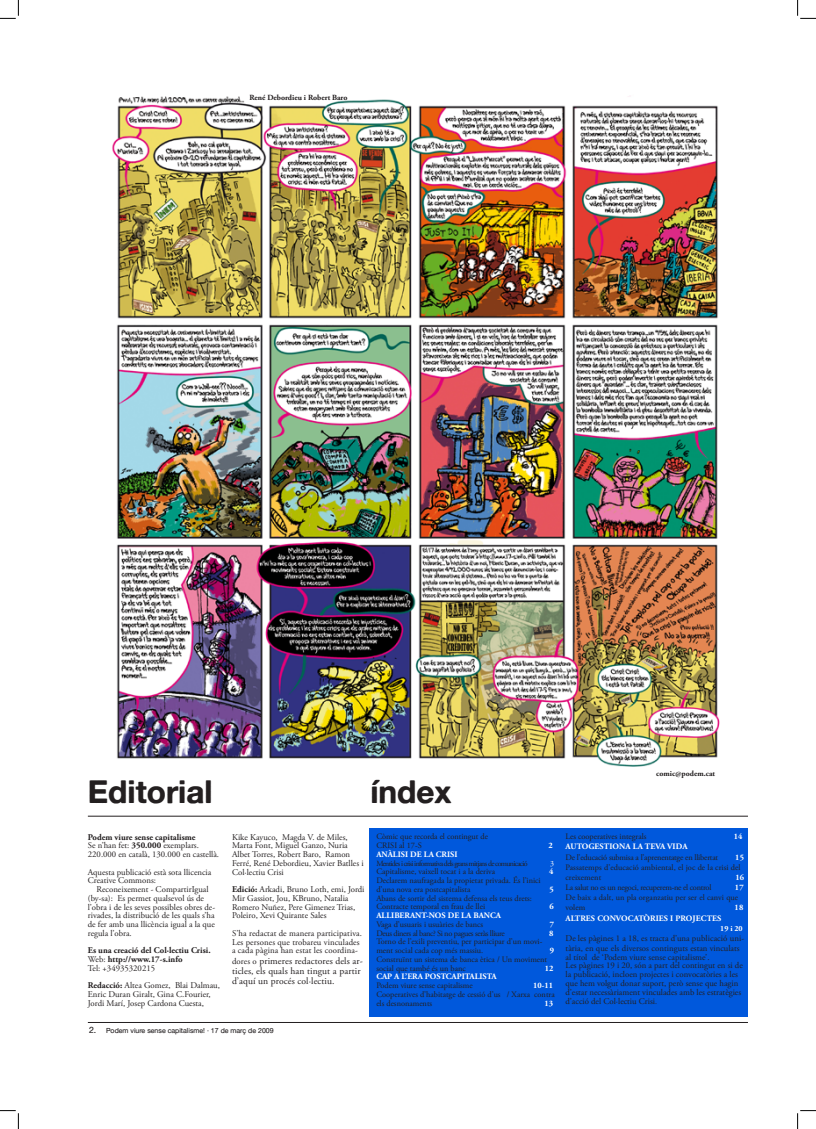
<style>
.page{position:relative;width:816px;height:1129px;background:#fff}
.page>*{position:absolute;margin:0;border:0;box-sizing:border-box;transform-origin:0 0}
.t1{font:31.5px "Alte Haas Grotesk Bold";color:#231f20}
.t2{font:9.62px/10.1px "Adobe Garamond Pro";letter-spacing:.01em;color:#231f20}
.t3{font:8.75px/8.8px "Adobe Garamond Pro";color:#231f20}
.t4{font:700 8.75px/8.8px "Adobe Garamond Pro";color:#231f20}
.t5{font:8.31px/8.8px "Adobe Garamond Pro";color:#231f20}
.t6{font:700 8.31px "Adobe Garamond Pro";color:#fff}
.t7{font:8.31px "Adobe Garamond Pro";letter-spacing:-.02em;color:#231f20}
.t8{font:8.31px "Adobe Garamond Pro";letter-spacing:-.03em;color:#231f20}
.t9{font:8.31px "Adobe Garamond Pro";letter-spacing:-.04em;color:#231f20}
.t10{font:7.88px "Adobe Garamond Pro";letter-spacing:-.08em;color:#231f20}
.t11{font:700 7.88px "Adobe Garamond Pro";color:#231f20}
.t12{font:700 7.88px "Adobe Garamond Pro";color:#fff}
.t13{font:7.88px "Adobe Garamond Pro";color:#fff}
.t14{font:7px "Alte Haas Grotesk";color:#231f20}
.s1{font-weight:700}
.s2{font-weight:400}
.s3{font-size:8.75px}
.s4{font-size:7.88px}
</style>
<div class="page">
<hr style="left:88px;top:1021px;width:660px;height:1px;background:#231f20">
<div style="left:370px;top:828px;width:378px;height:188px;background:#0058dc"></div>
<img style="left:112px;top:96px;width:608px;height:671px">
<hr style="left:88px;top:815px;width:660px;height:1px;background:#231f20">
<svg style="left:0;top:0;width:19px;height:19px"></svg>
<svg style="left:0;top:1110px;width:19px;height:18px"></svg>
<svg style="left:797px;top:0;width:19px;height:19px"></svg>
<svg style="left:797px;top:1110px;width:19px;height:18px"></svg>
<p class="t11" style="left:249px;top:93px;width:100px">René Debordieu i Robert Baro</p>
<h1 class="t1" style="left:88px;top:772px;width:126px">Editorial</h1>
<h1 class="t1" style="left:370px;top:772px;width:83px">índex</h1>
<p class="t11" style="left:656px;top:769px;width:60px">comic@podem.cat</p>
<p class="t3" style="left:88px;top:832px;width:133px"><span class="s1">Podem viure sense capitalisme<br></span>Se n’han fet: <span class="s1">350.000</span> exemplars.<br>220.000 en català, 130.000 en castellà.</p>
<p class="t3" style="left:88px;top:867px;width:125px">Aquesta publicació està sota llicencia<br>Creative Commons:</p>
<p class="t3" style="left:88px;top:885px;width:129px;text-indent:9px">Reconeixement - CompartirIgual (by-sa): Es permet qualsevol ús de l’obra i de les seves possibles obres de&shy;rivades, la distribució de les quals s’ha de fer amb una llicència igual a la que regula l’obra.</p>
<p class="t4" style="left:88px;top:946px;width:124px">Es una creació del Col·lectiu Crisi.<br><span class="s2">Web:</span> http://www.17-s.info<br><span class="s2">Tel: +34935320215</span></p>
<p class="t3" style="left:88px;top:981px;width:134px"><span class="s1">Redacció:</span> Altea Gomez, Blai Dalmau,<br>Enric Duran Giralt, Gina C.Fourier,<br>Jordi Marí, Josep Cardona Cuesta,</p>
<p class="t3" style="left:232px;top:832px;width:133px">Kike Kayuco, Magda V. de Miles,<br>Marta Font, Miguel Ganzo, Nuria<br>Albet Torres, Robert Baro, Ramon<br>Ferré, René Debordieu, Xavier Batlles i<br>Col·lectiu Crisi</p>
<p class="t3" style="left:232px;top:885px;width:134px"><span class="s1">Edició:</span> Arkadi, Bruno Loth, emi, Jordi Mir Gassiot, Jou, KBruno, Natalia Romero Nuñez, Pere Gimenez Trias, Poleiro, Xevi Quirante Sales</p>
<p class="t3" style="left:232px;top:928px;width:131px">S’ha redactat de manera participativa.<br>Les persones que trobareu vinculades a cada pàgina han estat les coordina-</p>
<p class="t2" style="left:232px;top:955px;width:132px"><span class="s3">dores o</span> primeres redactores dels ar&shy;ticles, els quals han tingut a partir d’aquí un procés col·lectiu.</p>
<p class="t14" style="left:89px;top:1026px;width:186px"><span class="s3">2.</span> Podem viure sense capitalisme! · 17 de març de 2009</p>
<p class="t5" style="left:376px;top:832px;width:113px">Còmic que recorda el contingut de<br>CRISI al 17-S</p>
<p class="t6" style="left:548px;top:840px;width:6px">2</p>
<p class="t6" style="left:376px;top:849px;width:83px">ANÀLISI DE LA CRISI</p>
<p class="t10" style="left:376px;top:858px;width:153px">Mentides i crisi informativa dels grans mitjans de comunicació</p>
<p class="t13" style="left:550px;top:858px;width:5px">3</p>
<p class="t5" style="left:376px;top:867px;width:120px">Capitalisme, vaixell tocat i a la deriva</p>
<p class="t6" style="left:549px;top:866px;width:6px">4</p>
<p class="t5" style="left:376px;top:876px;width:166px">Declarem naufragada la propietat privada. És l’inici d’una nova era postcapitalista</p>
<p class="t6" style="left:549px;top:884px;width:6px">5</p>
<p class="t5" style="left:376px;top:893px;width:157px">Abans de sortir del sistema defensa els teus drets:<br>Contracte temporal en frau de llei</p>
<p class="t6" style="left:549px;top:901px;width:6px">6</p>
<p class="t6" style="left:376px;top:910px;width:126px">ALLIBERANT-NOS DE LA BANCA</p>
<p class="t5" style="left:376px;top:919px;width:108px">Vaga d’usuaris i usuàries de bancs</p>
<p class="t6" style="left:550px;top:919px;width:6px">7</p>
<p class="t9" style="left:376px;top:927px;width:130px">Deus diners al banc? Si no pagues seràs lliure</p>
<p class="t6" style="left:549px;top:927px;width:6px">8</p>
<p class="t5" style="left:376px;top:937px;width:167px">Torno de l’exili preventiu, per participar d’un movi&shy;ment social cada cop més massiu.</p>
<p class="t6" style="left:550px;top:945px;width:6px">9</p>
<p class="t5" style="left:376px;top:954px;width:172px">Construïnt un sistema de banca ètica / Un moviment social que també és un banc</p>
<p class="t6" style="left:544px;top:962px;width:10px">12</p>
<p class="t6" style="left:376px;top:971px;width:122px">CAP A L’ERA POSTCAPITALISTA</p>
<p class="t5" style="left:376px;top:981px;width:98px">Podem viure sense capitalisme</p>
<p class="t6" style="left:533px;top:980px;width:22px">10-11</p>
<p class="t5" style="left:376px;top:989px;width:180px">Cooperatives d’habitatge de cessió d’us / Xarxa contra els desnonaments</p>
<p class="t6" style="left:544px;top:997px;width:10px">13</p>
<p class="t5" style="left:565px;top:832px;width:82px">Les cooperatives integrals</p>
<p class="t6" style="left:733px;top:831px;width:10px">14</p>
<p class="t6" style="left:565px;top:841px;width:124px">AUTOGESTIONA LA TEVA VIDA</p>
<p class="t7" style="left:565px;top:851px;width:154px">De l’educació submisa a l’aprenentatge en llibertat</p>
<p class="t6" style="left:735px;top:851px;width:10px">15</p>
<p class="t5" style="left:565px;top:862px;width:177px;line-height:10.2px">Passatemps d’educació ambiental, el joc de la crisi del creixement</p>
<p class="t6" style="left:735px;top:872px;width:10px">16</p>
<p class="t8" style="left:565px;top:882px;width:147px">La salut no es un negoci, recuperem-ne el control</p>
<p class="t6" style="left:735px;top:882px;width:10px">17</p>
<p class="t5" style="left:565px;top:892px;width:174px;line-height:10.2px">De baix a dalt, un pla organzatiu per ser el canvi que volem</p>
<p class="t6" style="left:734px;top:902px;width:10px">18</p>
<p class="t6" style="left:565px;top:912px;width:157px">ALTRES CONVOCATÒRIES I PROJECTES</p>
<p class="t12" style="left:720px;top:923px;width:24px">19 i 20</p>
<p class="t3" style="left:565px;top:933px;width:180px;line-height:10.2px">De les pàgines 1 a 18, es tracta d’una publicació uni&shy;tària, en que els diversos continguts estan vinculats</p>
<p class="t3" style="left:565px;top:952px;width:179px">al títol de ‘Podem viure sense capitalisme’.<br>Les pàgines 19 i 20, són a part del contingut en si de la publicació, incloen projectes i convocatòries a les que hem volgut donar suport, però sense que hagin d’estar necessàriament vinculades amb les estratègies d’acció del Col·lectiu Crisi<span class="s4">.</span></p>
</div>
